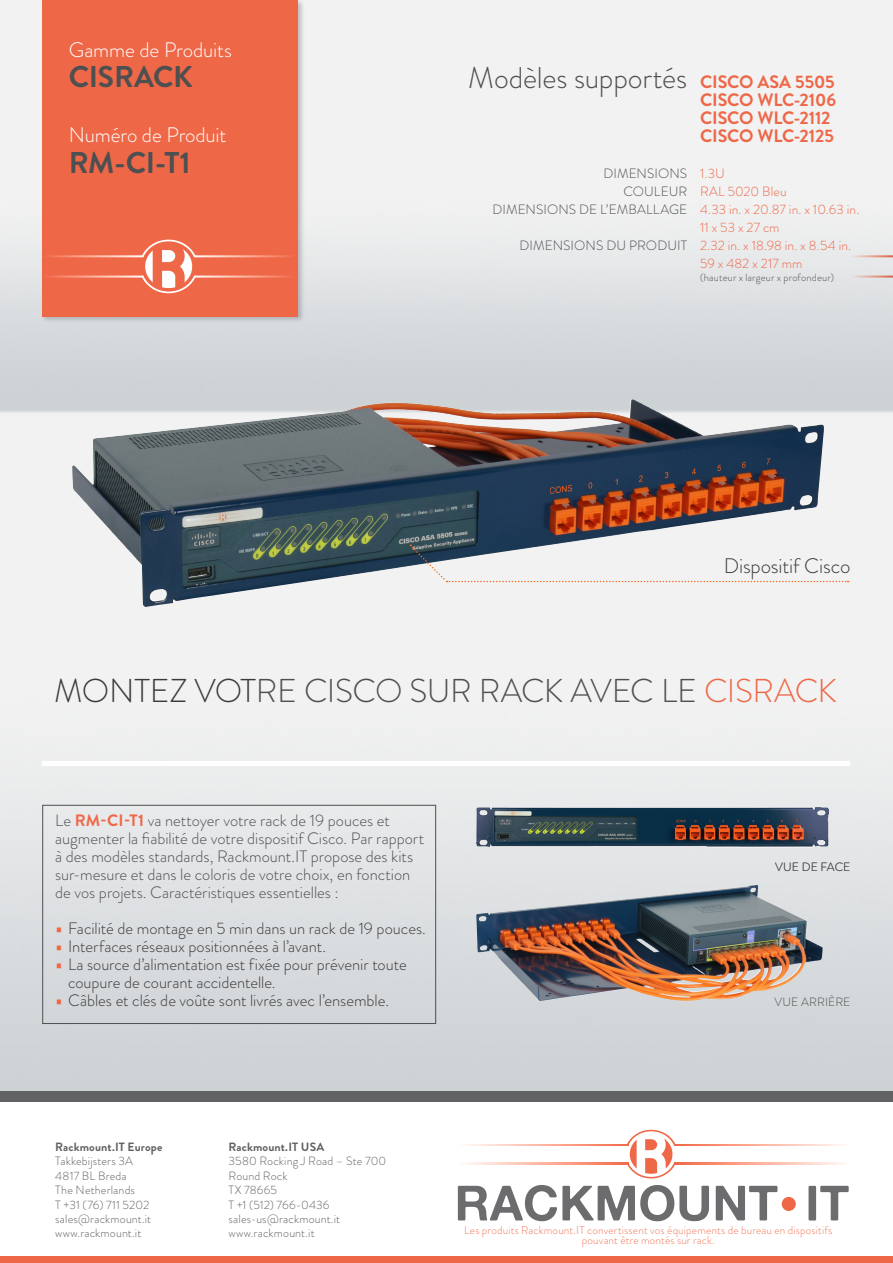
<style>
.page{position:relative;width:893px;height:1263px;background:#fff}
.page>*{position:absolute;margin:0;border:0;box-sizing:border-box;transform-origin:0 0}
.t1{font:300 33px "Brandon Grotesque";letter-spacing:-.015em;color:#4e4f50}
.t2{font:300 30px "Brandon Grotesque";letter-spacing:-.005em;color:#4e4f50}
.t3{font:700 30px "Brandon Grotesque";letter-spacing:-.015em;color:#4e4f50}
.t4{font:300 21px "Brandon Grotesque";letter-spacing:-.005em;color:#fff}
.t5{font:300 21px "Brandon Grotesque";letter-spacing:-.01em;color:#3a3a3a}
.t6{font:700 18px "Brandon Grotesque";letter-spacing:-.01em;color:#ee6848}
.t7{font:300 16.5px "Brandon Grotesque";color:#4e4f50}
.t8{font:300 16.5px/18px "Brandon Grotesque";color:#3a3a3a}
.t9{font:300 13.5px "Brandon Grotesque";letter-spacing:.005em;color:#ee6848}
.t10{font:300 13.5px "Brandon Grotesque";letter-spacing:.01em;color:#4e4f50}
.t11{font:300 12px/14.4px "Brandon Grotesque";letter-spacing:.015em;color:#626265}
.t12{font:700 12px "Brandon Grotesque";letter-spacing:.01em;color:#626265}
.t13{font:300 12px "Brandon Grotesque";letter-spacing:.015em;color:#4e4f50}
.t14{font:300 11.25px/10.5px "Brandon Grotesque";letter-spacing:.015em;color:#f37859;text-align:center}
.t15{font:300 10.5px "Brandon Grotesque";letter-spacing:.015em;color:#4e4f50}
.s1{color:#3a3a3a}
.s2{color:#ee6848}
.s3{font-weight:700;color:#ee6848}
.s4{font-family:"Titillium";font-weight:400;color:#ee6848}
</style>
<div class="page">
<img style="left:0;top:0;width:893px;height:1090px">
<div style="left:0;top:1090px;width:893px;height:11px;background:#626265"></div>
<hr style="left:43px;top:761px;width:807px;height:4px;background:#fff">
<div style="left:0;top:1256px;width:893px;height:7px;background:#ee6848"></div>
<div style="left:41px;top:0;width:264px;height:324px;background:#231f20;opacity:.25"></div>
<div style="left:43px;top:0;width:255px;height:316px;background:#ee6848"></div>
<svg style="left:850px;top:255px;width:43px;height:2px"></svg>
<svg style="left:850px;top:276px;width:43px;height:2px"></svg>
<svg style="left:49px;top:240px;width:241px;height:53px"></svg>
<svg style="left:627px;top:1130px;width:49px;height:48px"></svg>
<svg style="left:458px;top:1185px;width:251px;height:36px"></svg>
<svg style="left:716px;top:1186px;width:61px;height:34px"></svg>
<svg style="left:808px;top:1186px;width:41px;height:34px"></svg>
<svg style="left:468px;top:1144px;width:160px;height:2px"></svg>
<svg style="left:468px;top:1162px;width:160px;height:2px"></svg>
<svg style="left:674px;top:1144px;width:168px;height:2px"></svg>
<svg style="left:674px;top:1162px;width:168px;height:2px"></svg>
<div style="left:782px;top:1197px;width:14px;height:14px;background:#ee6848;border-radius:50%"></div>
<div style="left:43px;top:805px;width:393px;height:219px;border:1px solid #4e4f50"></div>
<img style="left:71px;top:399px;width:702px;height:208px">
<img style="left:476px;top:807px;width:339px;height:40px">
<img style="left:476px;top:885px;width:281px;height:116px">
<svg style="left:410px;top:545px;width:439px;height:38px"></svg>
<p class="t4" style="left:69px;top:36px;width:165px">Gamme de Produits</p>
<p class="t3" style="left:69px;top:56px;width:125px">CISRACK</p>
<p class="t4" style="left:69px;top:120px;width:159px">Numéro de Produit</p>
<p class="t3" style="left:69px;top:142px;width:123px">RM-CI-T1</p>
<p class="t2" style="left:468px;top:57px;width:221px">Modèles supportés</p>
<p class="t10" style="left:603px;top:164px;width:85px">DIMENSIONS</p>
<p class="t10" style="left:623px;top:182px;width:65px">COULEUR</p>
<p class="t10" style="left:492px;top:200px;width:196px">DIMENSIONS DE L’EMBALLAGE</p>
<p class="t10" style="left:519px;top:236px;width:169px">DIMENSIONS DU PRODUIT</p>
<p class="t6" style="left:700px;top:69px;width:136px">CISCO ASA 5505</p>
<p class="t6" style="left:700px;top:87px;width:138px">CISCO WLC-2106</p>
<p class="t6" style="left:700px;top:105px;width:132px">CISCO WLC-2112</p>
<p class="t6" style="left:700px;top:123px;width:135px">CISCO WLC-2125</p>
<p class="t9" style="left:700px;top:164px;width:27px">1.3U</p>
<p class="t9" style="left:700px;top:182px;width:88px">RAL 5020 Bleu</p>
<p class="t9" style="left:700px;top:200px;width:161px">4.33 in. x 20.87 in. x 10.63 in.</p>
<p class="t9" style="left:700px;top:218px;width:81px">11 x 53 x 27 cm</p>
<p class="t9" style="left:700px;top:236px;width:153px">2.32 in. x 18.98 in. x 8.54 in.</p>
<p class="t9" style="left:700px;top:254px;width:104px">59 x 482 x 217 mm</p>
<p class="t15" style="left:700px;top:270px;width:135px">(hauteur x largeur x profondeur)</p>
<p class="t5" style="left:724px;top:552px;width:128px">Dispositif Cisco</p>
<p class="t1" style="left:54px;top:668px;width:784px"><span class="s1">MONTEZ VOT</span>RE CISCO SUR RACK AVEC LE <span class="s2">CISRACK</span></p>
<p class="t7" style="left:55px;top:809px;width:336px">Le <span class="s3">RM-CI-T1</span> va nettoyer votre rack de 19 pouces et</p>
<p class="t7" style="left:55px;top:827px;width:370px">augmenter la fiabilité de votre dispositif Cisco. Par rapport</p>
<p class="t7" style="left:55px;top:845px;width:359px">à des modèles standards, Rackmount.IT propose des kits</p>
<p class="t7" style="left:55px;top:863px;width:357px">sur-mesure et dans le coloris de votre choix, en fonction</p>
<p class="t7" style="left:55px;top:881px;width:285px">de vos projets. Caractéristiques essentielles :</p>
<p class="t8" style="left:55px;top:919px;width:372px"><span class="s4">•</span> Facilité de montage en 5 min dans un rack de 19 pouces.</p>
<p class="t8" style="left:55px;top:937px;width:272px"><span class="s4">•</span> Interfaces réseaux positionnées à l’avant.</p>
<p class="t8" style="left:68px;top:955px;width:340px;text-indent:-13px"><span class="s4">•</span> La source d’alimentation est fixée pour prévenir toute coupure de courant accidentelle.</p>
<p class="t8" style="left:55px;top:991px;width:335px"><span class="s4">•</span> Câbles et clés de voûte sont livrés avec l’ensemble.</p>
<p class="t13" style="left:775px;top:858px;width:77px">VUE DE FACE</p>
<p class="t13" style="left:774px;top:993px;width:78px">VUE ARRIÈRE</p>
<p class="t12" style="left:55px;top:1138px;width:109px">Rackmount.IT Europe</p>
<p class="t11" style="left:55px;top:1154px;width:97px">Takkebijsters 3A<br>4817 BL Breda<br>The Netherlands<br>T +31 (76) 711 5202 sales@rackmount.it www.rackmount.it</p>
<p class="t12" style="left:229px;top:1138px;width:97px">Rackmount.IT USA</p>
<p class="t11" style="left:229px;top:1154px;width:159px">3580 Rocking J Road – Ste 700<br>Round Rock<br>TX 78665<br>T +1 (512) 766-0436 sales-us@rackmount.it www.rackmount.it</p>
<p class="t14" style="left:464px;top:1225px;width:370px">Les produits Rackmount.IT convertissent vos équipements de bureau en dispositifs pouvant être montés sur rack.</p>
</div>
